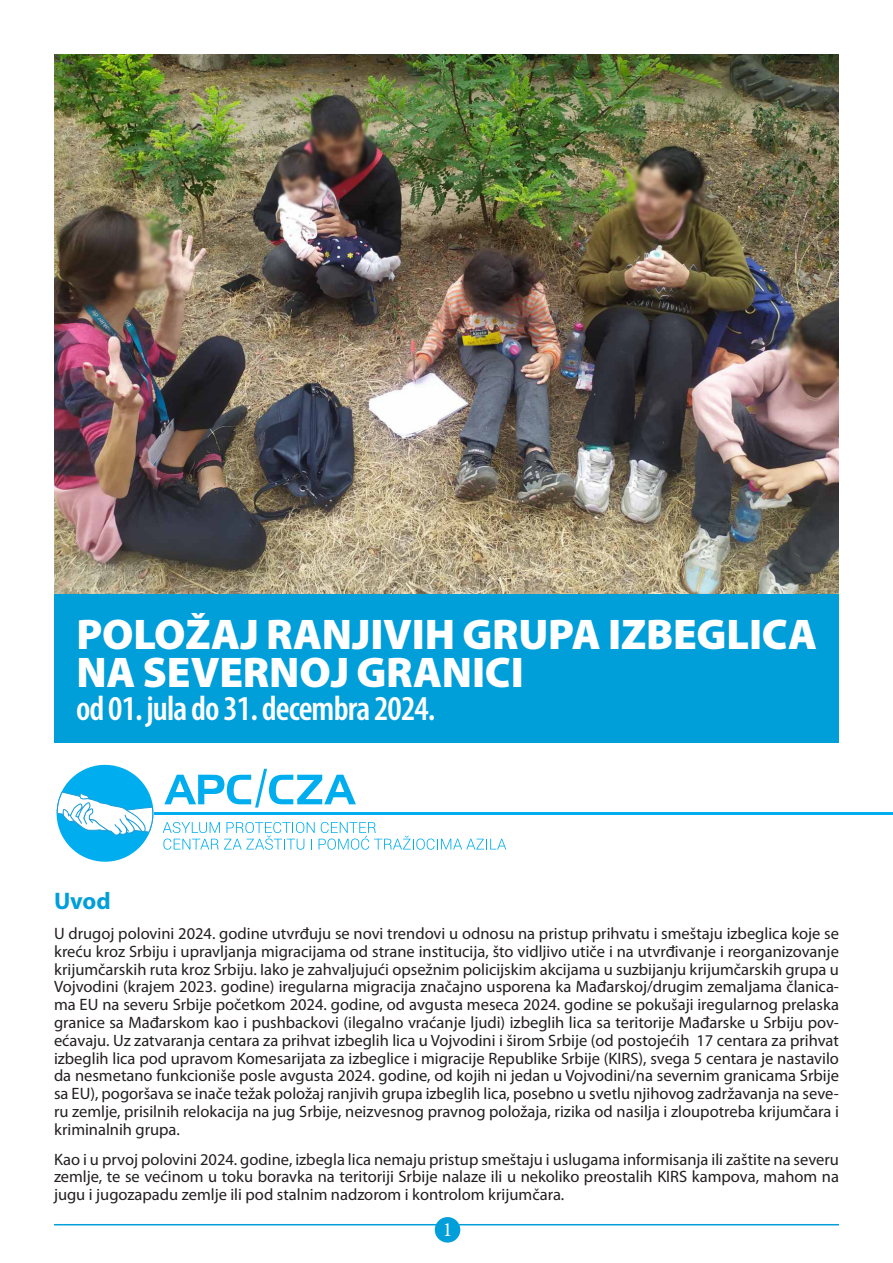
<style>
.page{position:relative;width:893px;height:1263px;background:#fff}
.page>*{position:absolute;margin:0;border:0;box-sizing:border-box;transform-origin:0 0}
.t1{font:900 43.05px/38.2px "Myriad Pro";letter-spacing:-.005em;color:#fff}
.t2{font:600 condensed 35.1px "Myriad Pro";letter-spacing:-.025em;color:#fff}
.t3{font:700 24px "Myriad Pro";color:#009fda}
.t4{font:20.1px "Minion Pro";color:#fff}
.t5{font:16.5px/17.9px "Myriad Pro";color:#231f20;text-align:justify}
</style>
<div class="page">
<hr style="left:54px;top:1224px;width:785px;height:1px;background:#009fda">
<div style="left:435px;top:1217px;width:25px;height:25px;background:#009fda;border-radius:50%"></div>
<img style="left:54px;top:54px;width:785px;height:540px">
<div style="left:54px;top:594px;width:785px;height:149px;background:#009fda"></div>
<hr style="left:154px;top:812px;width:739px;height:2px;background:#00aeef">
<svg style="left:56px;top:764px;width:450px;height:98px"></svg>
<p class="t1" style="left:76px;top:616px;width:742px">POLOŽAJ RANJIVIH GRUPA IZBEGLICA<br>NA SEVERNOJ GRANICI</p>
<p class="t2" style="left:76px;top:689px;width:361px">od 01. jula do 31. decembra 2024.</p>
<p class="t3" style="left:54px;top:888px;width:58px">Uvod</p>
<p class="t5" style="left:54px;top:925px;width:787px">U drugoj polovini 2024. godine utvrđuju se novi trendovi u odnosu na pristup prihvatu i smeštaju izbeglica koje se kreću kroz Srbiju i upravljanja migracijama od strane institucija, što vidljivo utiče i na utvrđivanje i reorganizovanje krijumčarskih ruta kroz Srbiju. Iako je zahvaljujući opsežnim policijskim akcijama u suzbijanju krijumčarskih grupa u Vojvodini (krajem 2023. godine) iregularna migracija značajno usporena ka Mađarskoj/drugim zemaljama članica&shy;ma EU na severu Srbije početkom 2024. godine, od avgusta meseca 2024. godine se pokušaji iregularnog prelaska granice sa Mađarskom kao i pushbackovi (ilegalno vraćanje ljudi) izbeglih lica sa teritorije Mađarske u Srbiju pov&shy;ećavaju. Uz zatvaranja centara za prihvat izbeglih lica u Vojvodini i širom Srbije (od postojećih 17 centara za prihvat izbeglih lica pod upravom Komesarijata za izbeglice i migracije Republike Srbije (KIRS), svega 5 centara je nastavilo da nesmetano funkcioniše posle avgusta 2024. godine, od kojih ni jedan u Vojvodini/na severnim granicama Srbije sa EU), pogoršava se inače težak položaj ranjivih grupa izbeglih lica, posebno u svetlu njihovog zadržavanja na seve&shy;ru zemlje, prisilnih relokacija na jug Srbije, neizvesnog pravnog položaja, rizika od nasilja i zloupotreba krijumčara i kriminalnih grupa.</p>
<p class="t5" style="left:54px;top:1150px;width:786px">Kao i u prvoj polovini 2024. godine, izbegla lica nemaju pristup smeštaju i uslugama informisanja ili zaštite na severu zemlje, te se većinom u toku boravka na teritoriji Srbije nalaze ili u nekoliko preostalih KIRS kampova, mahom na jugu i jugozapadu zemlje ili pod stalnim nadzorom i kontrolom krijumčara.</p>
<p class="t4" style="left:443px;top:1216px;width:11px">1</p>
</div>
